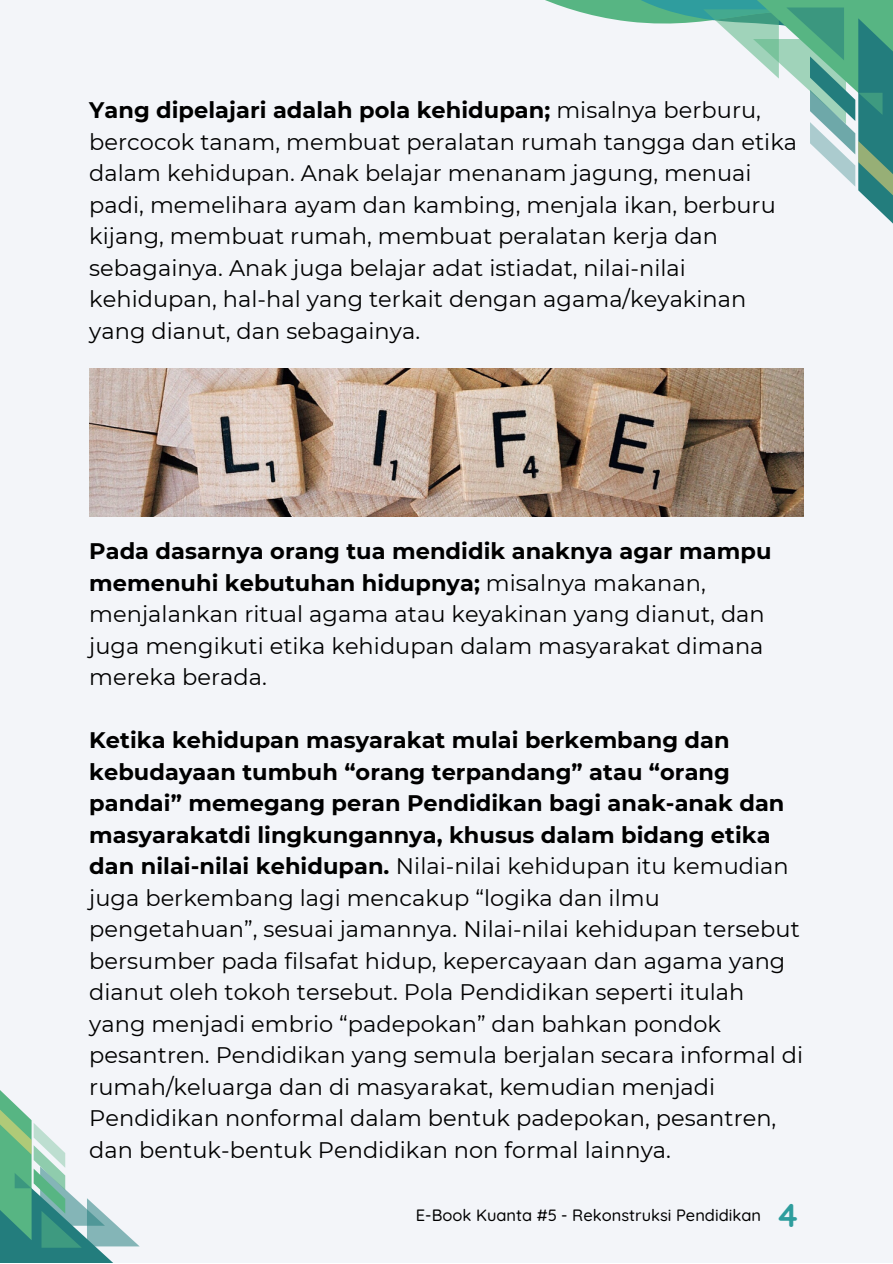
<style>
.page{position:relative;width:893px;height:1264px;background:#fff}
.page>*{position:absolute;margin:0;border:0;box-sizing:border-box;transform-origin:0 0}
.t1{font:700 33px "Quicksand";color:#2e9d9d}
.t2{font:22.5px/31.5px "Montserrat";color:#000}
.t3{font:500 16.35px "Quicksand";color:#000}
.s1{font-weight:700}
</style>
<div class="page">
<div style="left:0;top:0;width:892px;height:1262px;background:#f3f5f9"></div>
<svg style="left:0;top:1090px;width:139px;height:172px"></svg>
<svg style="left:545px;top:0;width:347px;height:223px"></svg>
<img style="left:89px;top:368px;width:714px;height:149px">
<p class="t2" style="left:89px;top:95px;width:709px"><span class="s1">Yang dipelajari adalah pola kehidupan;</span> misalnya berburu, bercocok tanam, membuat peralatan rumah tangga dan etika dalam kehidupan. Anak belajar menanam jagung, menuai padi, memelihara ayam dan kambing, menjala ikan, berburu kijang, membuat rumah, membuat peralatan kerja dan sebagainya. Anak juga belajar adat istiadat, nilai-nilai kehidupan, hal-hal yang terkait dengan agama/keyakinan yang dianut, dan sebagainya.</p>
<p class="t2" style="left:89px;top:535px;width:683px"><span class="s1">Pada dasarnya orang tua mendidik anaknya agar mampu memenuhi kebutuhan hidupnya;</span> misalnya makanan, menjalankan ritual agama atau keyakinan yang dianut, dan juga mengikuti etika kehidupan dalam masyarakat dimana mereka berada.</p>
<p class="t2" style="left:89px;top:724px;width:715px"><span class="s1">Ketika kehidupan masyarakat mulai berkembang dan kebudayaan tumbuh “orang terpandang” atau “orang pandai” memegang peran Pendidikan bagi anak-anak dan masyarakatdi lingkungannya, khusus dalam bidang etika dan nilai-nilai kehidupan.</span> Nilai-nilai kehidupan itu kemudian juga berkembang lagi mencakup “logika dan ilmu pengetahuan”, sesuai jamannya. Nilai-nilai kehidupan tersebut bersumber pada filsafat hidup, kepercayaan dan agama yang dianut oleh tokoh tersebut. Pola Pendidikan seperti itulah yang menjadi embrio “padepokan” dan bahkan pondok pesantren. Pendidikan yang semula berjalan secara informal di rumah/keluarga dan di masyarakat, kemudian menjadi Pendidikan nonformal dalam bentuk padepokan, pesantren, dan bentuk-bentuk Pendidikan non formal lainnya.</p>
<p class="t3" style="left:416px;top:1204px;width:346px">E-Book Kuanta #5 - Rekonstruksi Pendidikan</p>
<p class="t1" style="left:778px;top:1193px;width:21px">4</p>
</div>
